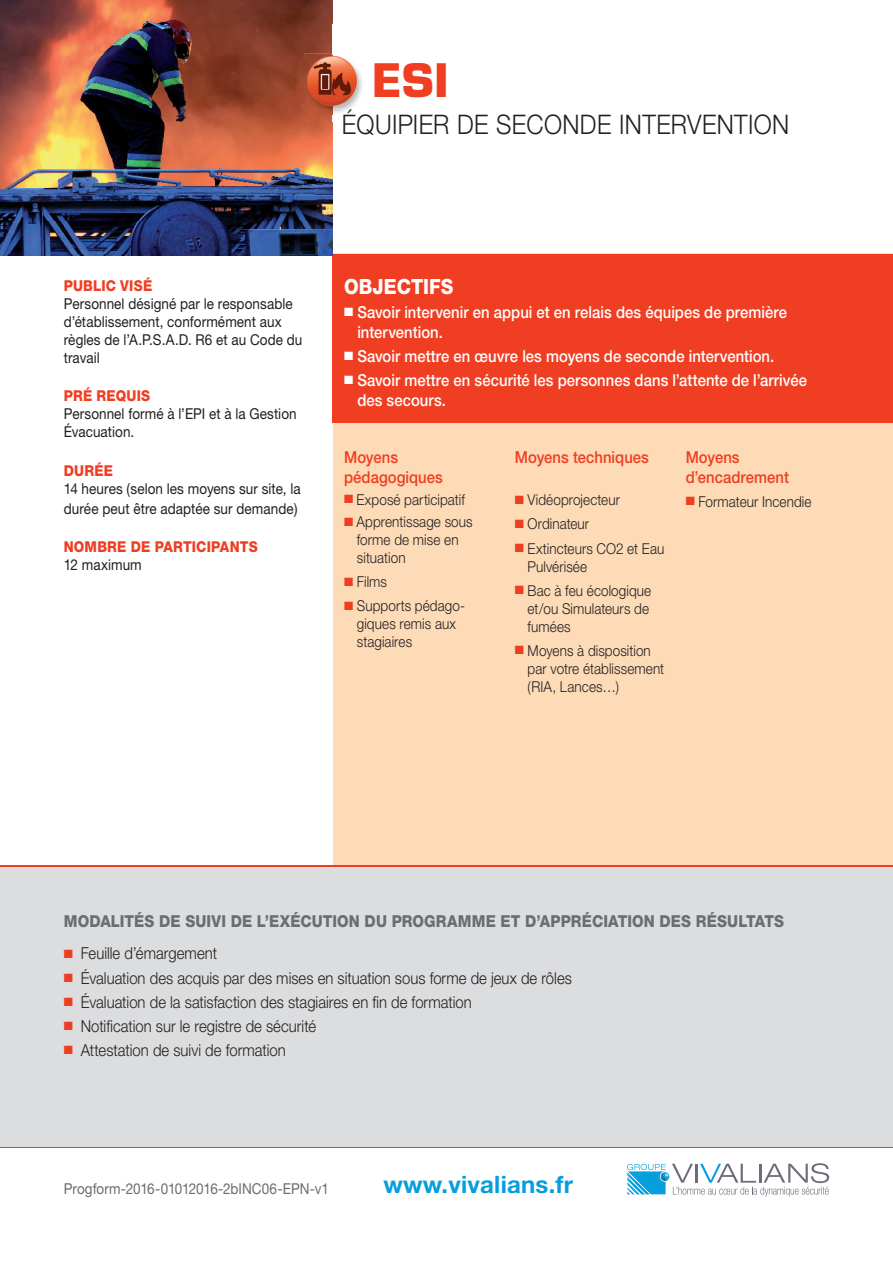
<style>
.page{position:relative;width:893px;height:1263px;background:#fff}
.page>*{position:absolute;margin:0;border:0;box-sizing:border-box;transform-origin:0 0}
.t1{font:700 45px "Eurostile";color:#ef3e22}
.t2{font:300 27px "Helvetica Neue";letter-spacing:.015em;color:#231f20;scale:.9 1}
.t3{font:700 24px "Helvetica Neue";letter-spacing:.01em;color:#069edb}
.t4{font:800 21px "Helvetica Neue";letter-spacing:.005em;color:#fff;scale:.9 1}
.t5{font:300 16.5px "Helvetica Neue";color:#231f20;scale:.9 1}
.t6{font:500 16.5px/19.8px "Helvetica Neue";letter-spacing:.005em;color:#fff;scale:.9 1}
.t7{font:800 16.5px "Helvetica Neue";letter-spacing:.01em;color:#6c6d70;scale:.9 1}
.t8{font:500 16.5px/19.8px "Helvetica Neue";letter-spacing:.005em;color:#ef3e22;scale:.9 1}
.t9{font:300 15px/18px "Helvetica Neue";letter-spacing:.005em;color:#231f20;scale:.9 1}
.t10{font:15px/18px "Helvetica Neue";letter-spacing:.005em;color:#231f20;scale:.9 1}
.t11{font:800 15px "Helvetica Neue";letter-spacing:.015em;color:#ef3e22;scale:.9 1}
.t12{font:15px "Helvetica Neue";letter-spacing:-.005em;color:#6c6d70;scale:.9 1}
.s1{color:#ef3e22}
</style>
<div class="page">
<div style="left:0;top:254px;width:893px;height:660px;background:#fddbb7"></div>
<div style="left:0;top:254px;width:333px;height:640px;background:#fff"></div>
<hr style="left:0;top:865px;width:893px;height:2px;background:#ef3e22">
<svg style="left:627px;top:1163px;width:202px;height:33px"></svg>
<div style="left:333px;top:254px;width:560px;height:168px;background:#ef3e22"></div>
<hr style="left:0;top:1146px;width:893px;height:2px;background:#ef3e22">
<div style="left:0;top:867px;width:893px;height:279px;background:#dcdddf"></div>
<img style="left:0;top:0;width:332px;height:255px">
<img style="left:332px;top:73px;width:30px;height:42px">
<img style="left:305px;top:89px;width:27px;height:26px">
<img style="left:304px;top:53px;width:31px;height:3px">
<svg style="left:304px;top:89px;width:1px;height:19px"></svg>
<img style="left:332px;top:56px;width:27px;height:52px">
<svg style="left:305px;top:56px;width:27px;height:1px"></svg>
<h1 class="t1" style="left:372px;top:52px;width:78px">ESI</h1>
<h2 class="t2" style="left:342px;top:107px;width:499px">ÉQUIPIER DE SECONDE INTERVENTION</h2>
<p class="t11" style="left:64px;top:276px;width:100px">PUBLIC VISÉ</p>
<p class="t10" style="left:64px;top:294px;width:267px">Personnel désigné par le responsable d’établissement, conformément aux règles de l’A.P.S.A.D. R6 et au Code du travail</p>
<p class="t11" style="left:64px;top:386px;width:98px">PRÉ REQUIS</p>
<p class="t10" style="left:64px;top:404px;width:260px">Personnel formé à l’EPI et à la Gestion<br>Évacuation.</p>
<p class="t11" style="left:64px;top:462px;width:56px">DURÉE</p>
<p class="t10" style="left:64px;top:479px;width:265px;line-height:19.8px">14 heures (selon les moyens sur site, la durée peut être adaptée sur demande)</p>
<p class="t11" style="left:64px;top:537px;width:217px">NOMBRE DE PARTICIPANTS</p>
<p class="t10" style="left:64px;top:555px;width:88px">12 maximum</p>
<h3 class="t4" style="left:344px;top:274px;width:123px">OBJECTIFS</h3>
<p class="t6" style="left:357px;top:302px;width:479px;text-indent:-13px">■ Savoir intervenir en appui et en relais des équipes de première intervention.</p>
<p class="t6" style="left:344px;top:346px;width:479px">■ Savoir mettre en œuvre les moyens de seconde intervention.</p>
<p class="t6" style="left:357px;top:370px;width:501px;text-indent:-13px">■ Savoir mettre en sécurité les personnes dans l’attente de l’arrivée des secours.</p>
<p class="t8" style="left:344px;top:447px;width:111px">Moyens pédagogiques</p>
<p class="t9" style="left:344px;top:490px;width:136px"><span class="s1">■</span> Exposé participatif</p>
<p class="t9" style="left:357px;top:512px;width:130px;text-indent:-13px"><span class="s1">■</span> Apprentissage sous forme de mise en situation</p>
<p class="t9" style="left:344px;top:572px;width:49px"><span class="s1">■</span> Films</p>
<p class="t9" style="left:357px;top:596px;width:122px;text-indent:-13px"><span class="s1">■</span> Supports pédago&shy;giques remis aux stagiaires</p>
<p class="t8" style="left:515px;top:447px;width:150px">Moyens techniques</p>
<p class="t9" style="left:515px;top:491px;width:118px"><span class="s1">■</span> Vidéoprojecteur</p>
<p class="t9" style="left:515px;top:515px;width:84px"><span class="s1">■</span> Ordinateur</p>
<p class="t9" style="left:528px;top:539px;width:153px;text-indent:-13px"><span class="s1">■</span> Extincteurs CO2 et Eau<br>Pulvérisée</p>
<p class="t9" style="left:528px;top:581px;width:139px;text-indent:-13px"><span class="s1">■</span> Bac à feu écologique et/ou Simulateurs de fumées</p>
<p class="t9" style="left:528px;top:641px;width:153px;text-indent:-13px"><span class="s1">■</span> Moyens à disposition par votre établissement (RIA, Lances…)</p>
<p class="t8" style="left:686px;top:447px;width:116px">Moyens d’encadrement</p>
<p class="t9" style="left:686px;top:492px;width:141px"><span class="s1">■</span> Formateur Incendie</p>
<p class="t7" style="left:64px;top:911px;width:802px">MODALITÉS DE SUIVI DE L’EXÉCUTION DU PROGRAMME ET D’APPRÉCIATION DES RÉSULTATS</p>
<p class="t5" style="left:64px;top:943px;width:172px"><span class="s1">■</span> Feuille d’émargement</p>
<p class="t5" style="left:64px;top:967px;width:566px"><span class="s1">■</span> Évaluation des acquis par des mises en situation sous forme de jeux de rôles</p>
<p class="t5" style="left:64px;top:991px;width:455px"><span class="s1">■</span> Évaluation de la satisfaction des stagiaires en fin de formation</p>
<p class="t5" style="left:64px;top:1016px;width:282px"><span class="s1">■</span> Notification sur le registre de sécurité</p>
<p class="t5" style="left:64px;top:1040px;width:248px"><span class="s1">■</span> Attestation de suivi de formation</p>
<p class="t12" style="left:64px;top:1180px;width:296px">Progform-2016-01012016-2bINC06-EPN-v1</p>
<h3 class="t3" style="left:383px;top:1170px;width:191px">www.vivalians.fr</h3>
</div>
